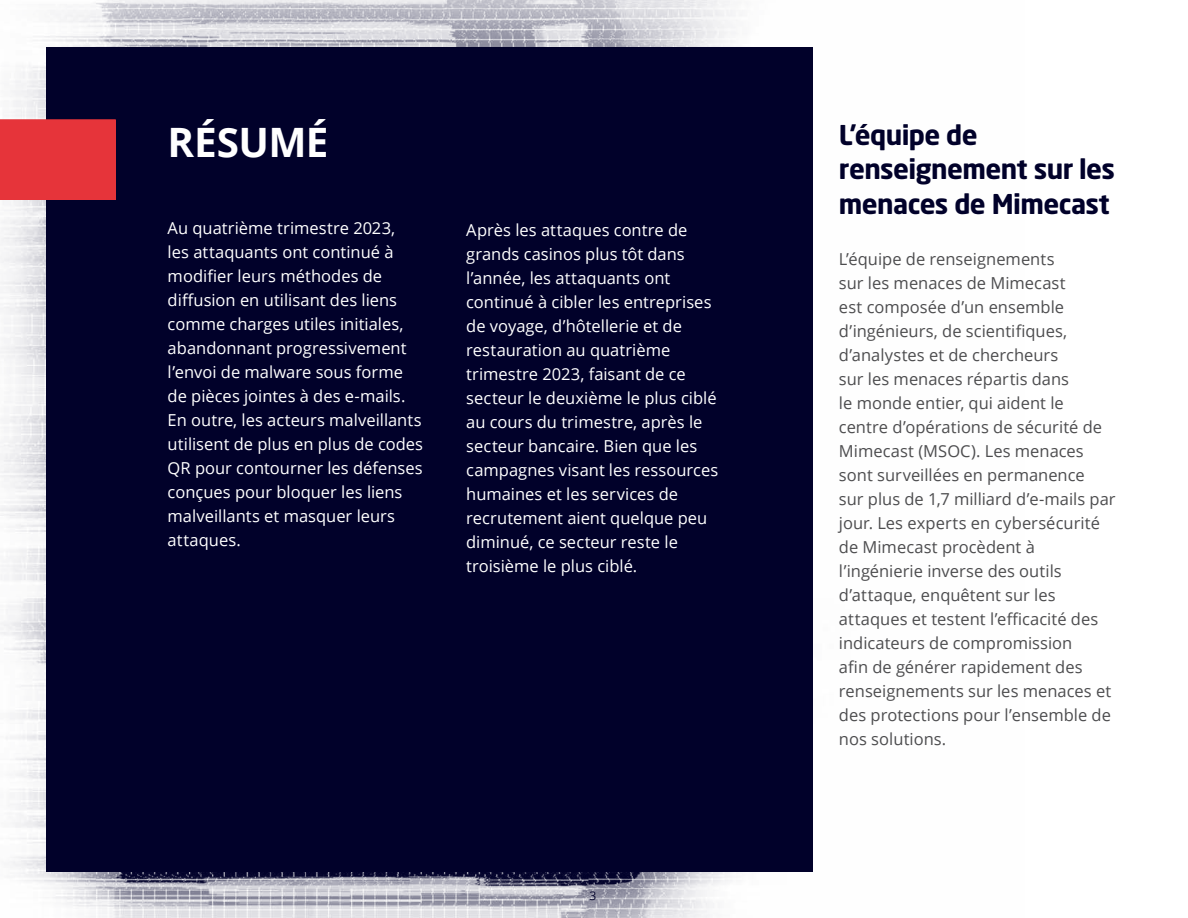
<style>
.page{position:relative;width:1188px;height:918px;background:#fff}
.page>*{position:absolute;margin:0;border:0;box-sizing:border-box;transform-origin:0 0}
.t1{font:700 40.5px "Open Sans";letter-spacing:-.015em;color:#fff}
.t2{font:700 27px/34.5px "Neo Sans W1 G";letter-spacing:-.025em;color:#01012a}
.t3{font:16.5px/24px "Open Sans";color:#fff}
.t4{font:16.5px/24px "Open Sans";color:#4d4d4f}
.t5{font:12px "Open Sans";color:#01012a}
</style>
<div class="page">
<img style="left:0;top:0;width:813px;height:918px">
<div style="left:47px;top:47px;width:766px;height:824px;background:#01012a"></div>
<div style="left:0;top:119px;width:116px;height:81px;background:#e6343a"></div>
<h1 class="t1" style="left:168px;top:114px;width:162px">RÉSUMÉ</h1>
<p class="t3" style="left:168px;top:216px;width:257px">Au quatrième trimestre 2023,<br>les attaquants ont continué à modifier leurs méthodes de diffusion en utilisant des liens comme charges utiles initiales, abandonnant progressivement l’envoi de malware sous forme de pièces jointes à des e-mails.<br>En outre, les acteurs malveillants utilisent de plus en plus de codes<br>QR pour contourner les défenses conçues pour bloquer les liens malveillants et masquer leurs attaques.</p>
<p class="t3" style="left:466px;top:217px;width:254px">Après les attaques contre de grands casinos plus tôt dans l’année, les attaquants ont continué à cibler les entreprises de voyage, d’hôtellerie et de restauration au quatrième trimestre 2023, faisant de ce secteur le deuxième le plus ciblé au cours du trimestre, après le secteur bancaire. Bien que les campagnes visant les ressources humaines et les services de recrutement aient quelque peu diminué, ce secteur reste le troisième le plus ciblé.</p>
<p class="t5" style="left:589px;top:888px;width:8px">3</p>
<h2 class="t2" style="left:839px;top:117px;width:278px">L’équipe de renseignement sur les menaces de Mimecast</h2>
<p class="t4" style="left:839px;top:246px;width:278px">L’équipe de renseignements<br>sur les menaces de Mimecast<br>est composée d’un ensemble d’ingénieurs, de scientifiques, d’analystes et de chercheurs<br>sur les menaces répartis dans<br>le monde entier, qui aident le centre d’opérations de sécurité de<br>Mimecast (MSOC). Les menaces sont surveillées en permanence<br>sur plus de 1,7 milliard d’e-mails par jour. Les experts en cybersécurité de Mimecast procèdent à l’ingénierie inverse des outils d’attaque, enquêtent sur les attaques et testent l’efficacité des indicateurs de compromission<br>afin de générer rapidement des renseignements sur les menaces et des protections pour l’ensemble de nos solutions.</p>
</div>
